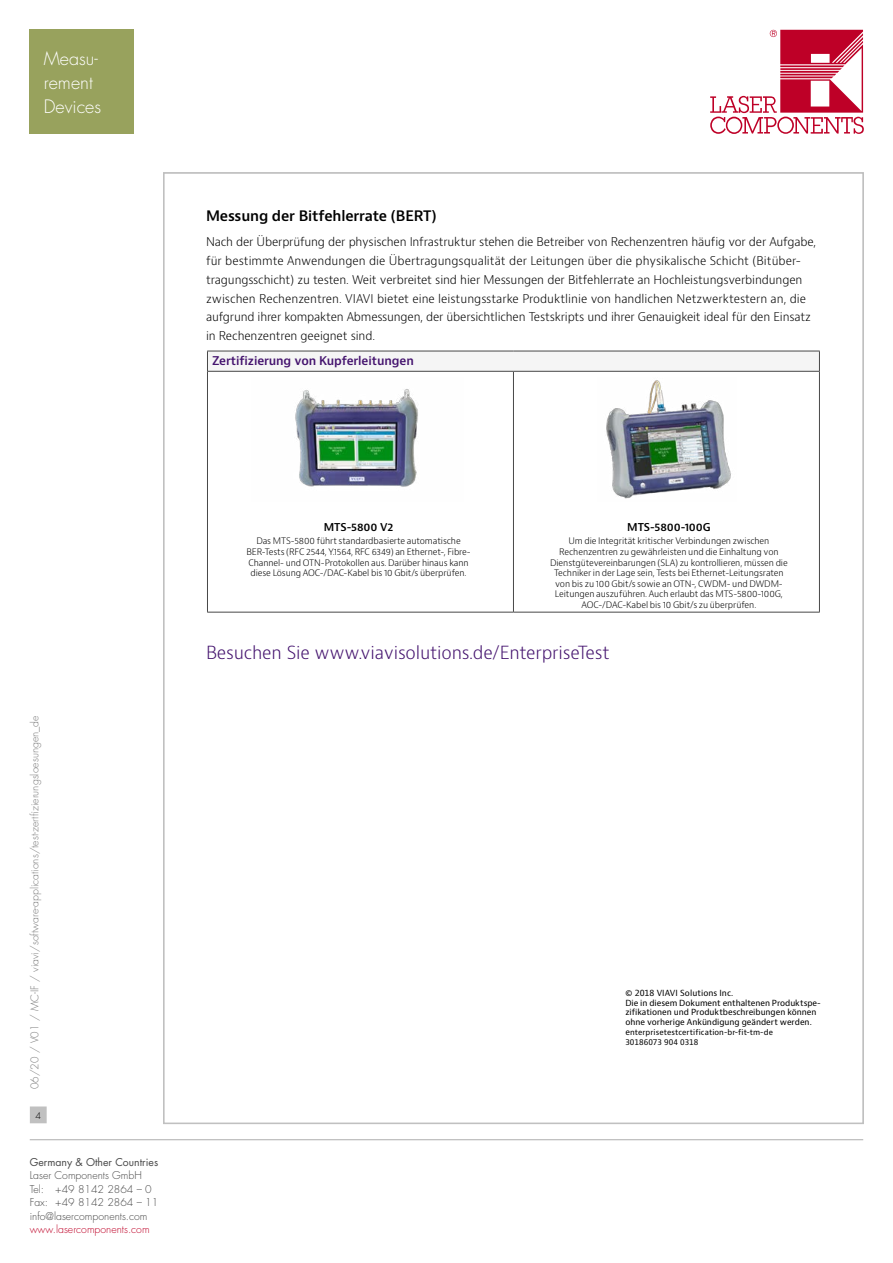
<style>
.page{position:relative;width:893px;height:1263px;background:#fff}
.page>*{position:absolute;margin:0;border:0;box-sizing:border-box;transform-origin:0 0}
.t1{font:300 18px/24px "Futura Std";color:#fff}
.t2{font:300 17.7px "Bernino Sans";letter-spacing:-.01em;color:#44136e}
.t3{font:600 14.1px "Bernino Sans";letter-spacing:-.01em;color:#000}
.t4{font:300 11.7px/18.8px "Bernino Sans";letter-spacing:-.01em;color:#000}
.t5{font:600 11.7px "Bernino Sans";letter-spacing:-.01em;color:#44136e}
.t6{font:600 10.65px "Bernino Sans";letter-spacing:-.01em;color:#000}
.t7{font:300 10.5px/13.5px "Futura Std";color:#484848}
.t8{font:300 10.5px "Futura Std";color:#7c7c7c}
.t9{font:300 10.5px "Futura Std";color:#be0027}
.t10{font:10.5px "Futura Std";color:#484848}
.t11{font:300 9px "Futura Std";color:#000}
.t12{font:300 8.85px/10.5px "Bernino Sans";letter-spacing:-.01em;color:#000;text-align:center}
.t13{font:8.25px/9.9px "Bernino Sans";letter-spacing:-.005em;color:#000}
.t14{font:7.65px/9.9px "Bernino Sans";letter-spacing:.01em;color:#000}
.s1{font-size:8.25px}
</style>
<div class="page">
<svg style="left:710px;top:30px;width:153px;height:104px"></svg>
<hr style="left:30px;top:1139px;width:833px;height:1px;background:#c0c0c0">
<div style="left:31px;top:1107px;width:15px;height:16px;background:#c0c0c0"></div>
<div style="left:30px;top:1106px;width:17px;height:17px;border:1px solid #c0c0c0"></div>
<div style="left:207px;top:351px;width:612px;height:20px;background:#f5f5f5"></div>
<svg style="left:819px;top:352px;width:1px;height:19px"></svg>
<hr style="left:207px;top:351px;width:306px;height:1px;background:#484848">
<svg style="left:207px;top:351px;width:1px;height:20px"></svg>
<hr style="left:513px;top:351px;width:307px;height:1px;background:#484848">
<hr style="left:207px;top:371px;width:306px;height:1px;background:#484848">
<hr style="left:207px;top:372px;width:1px;height:240px;background:#484848">
<hr style="left:513px;top:371px;width:307px;height:1px;background:#484848">
<hr style="left:207px;top:612px;width:306px;height:1px;background:#484848">
<hr style="left:513px;top:372px;width:1px;height:240px;background:#484848">
<hr style="left:819px;top:372px;width:1px;height:240px;background:#484848">
<hr style="left:513px;top:612px;width:307px;height:1px;background:#484848">
<img style="left:295px;top:389px;width:123px;height:98px">
<img style="left:606px;top:380px;width:125px;height:119px">
<div style="left:30px;top:30px;width:104px;height:104px;background:#98a25d"></div>
<h1 class="t1" style="left:44px;top:47px;width:59px">Measu&shy;rement<br>Devices</h1>
<p class="t3" style="left:206px;top:206px;width:232px">Messung der Bitfehlerrate (BERT)</p>
<p class="t4" style="left:206px;top:233px;width:612px">Nach der Überprüfung der physischen Infrastruktur stehen die Betreiber von Rechenzentren häufig vor der Aufgabe, für bestimmte Anwendungen die Übertragungsqualität der Leitungen über die physikalische Schicht (Bitüber&shy;tragungsschicht) zu testen. Weit verbreitet sind hier Messungen der Bitfehlerrate an Hochleistungsverbindungen zwischen Rechenzentren. VIAVI bietet eine leistungsstarke Produktlinie von handlichen Netzwerktestern an, die aufgrund ihrer kompakten Abmessungen, der übersichtlichen Testskripts und ihrer Genauigkeit ideal für den Einsatz in Rechenzentren geeignet sind.</p>
<p class="t5" style="left:212px;top:353px;width:203px">Zertifizierung von Kupferleitungen</p>
<p class="t8" style="left:28px;top:1089px;width:375px;rotate:-90deg">06/20 / V01 / MC-IF / viavi/software-applications/test-zertfizierungsloesungen_de</p>
<p class="t11" style="left:35px;top:1110px;width:7px">4</p>
<p class="t10" style="left:30px;top:1155px;width:130px">Germany &amp; Other Countries</p>
<p class="t7" style="left:30px;top:1169px;width:130px">Laser Components GmbH<br>Tel: +49 8142 2864 – 0<br>Fax: +49 8142 2864 – 11 info@lasercomponents.com</p>
<p class="t9" style="left:30px;top:1223px;width:121px">www.lasercomponents.com</p>
<p class="t6" style="left:627px;top:520px;width:85px">MTS-5800-100G</p>
<p class="t12" style="left:550px;top:536px;width:239px">Um die Integrität kritischer Verbindungen zwischen Rechenzentren zu gewährleisten und die Einhaltung von Dienstgütevereinbarungen (SLA) zu kontrollieren, müssen die Techniker in der Lage sein, Tests bei Ethernet-Leitungsraten von bis zu 100 Gbit/s sowie an OTN-, CWDM- und DWDM-Leitungen auszuführen. Auch erlaubt das MTS-5800-100G, AOC-/DAC-Kabel bis 10 Gbit/s zu überprüfen.</p>
<h2 class="t2" style="left:206px;top:641px;width:405px">Besuchen Sie www.viavisolutions.de/EnterpriseTest</h2>
<p class="t6" style="left:324px;top:520px;width:71px">MTS-5800 V2</p>
<p class="t12" style="left:246px;top:536px;width:226px">Das MTS-5800 führt standardbasierte automatische BER-Tests (RFC 2544, Y.1564, RFC 6349) an Ethernet-, Fibre-Channel- und OTN-Protokollen aus. Darüber hinaus kann diese Lösung AOC-/DAC-Kabel bis 10 Gbit/s überprüfen.</p>
<p class="t13" style="left:625px;top:988px;width:197px">© 2018 VIAVI Solutions Inc.<br>Die in diesem Dokument enthaltenen Produktspe&shy;zifikationen und Produktbeschreibungen können ohne vorherige Ankündigung geändert werden.</p>
<p class="t14" style="left:625px;top:1027px;width:149px"><span class="s1">e</span>nterprisetestcertification-br-fit-tm-de<br>30186073 904 0318</p>
</div>
